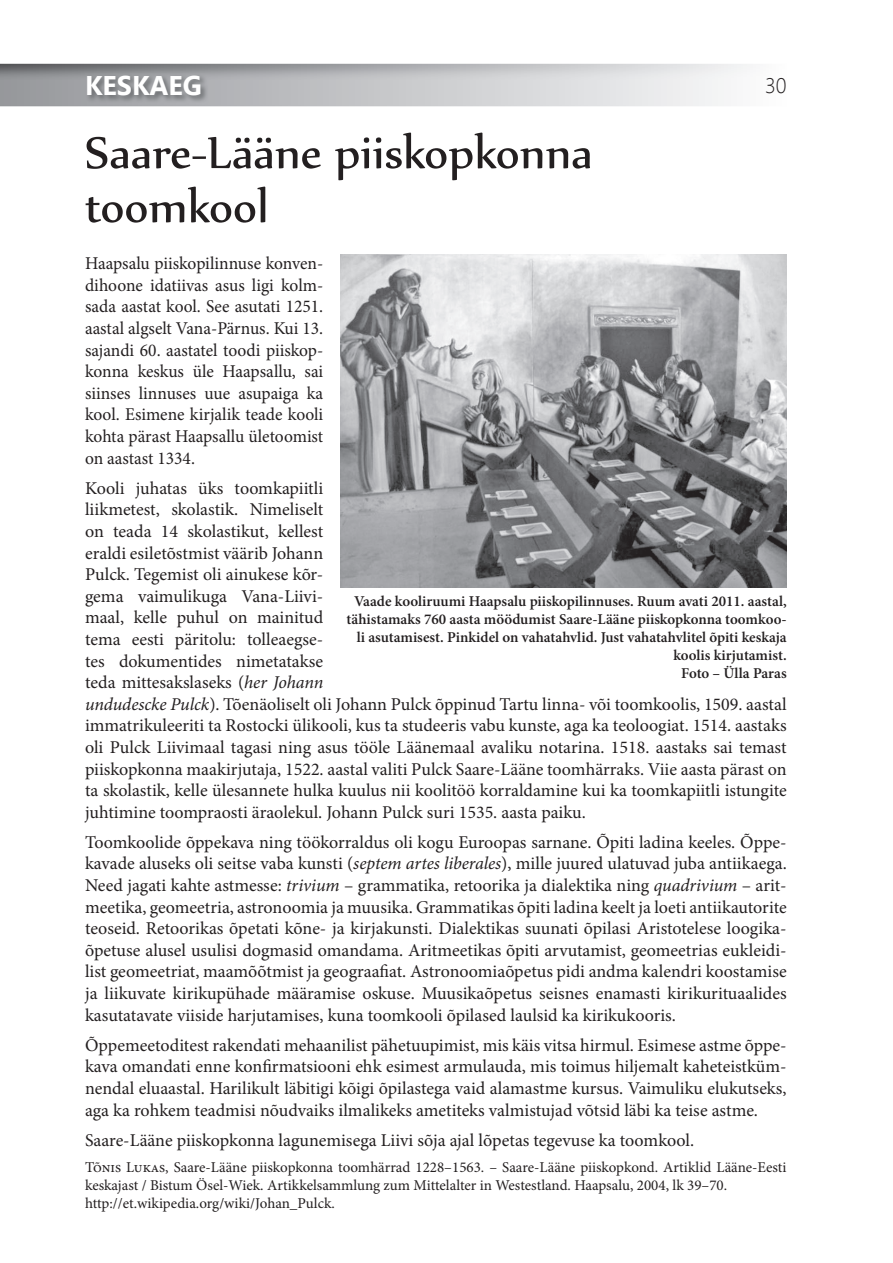
<style>
.page{position:relative;width:893px;height:1263px;background:#fff}
.page>*{position:absolute;margin:0;border:0;box-sizing:border-box;transform-origin:0 0}
.t1{font:54px/54px "Nyala";color:#231f20}
.t2{font:700 27px "Segoe UI";color:#fff}
.t3{font:300 21px "Segoe UI";color:#231f20}
.t4{font:18px/21.6px "Minion Pro";color:#231f20;text-align:justify}
.t5{font:15px/18px "Minion Pro";letter-spacing:-.005em;color:#231f20}
.t6{font:600 15px/18px "Minion Pro";color:#231f20;text-align:right}
.s1{font-style:italic}
</style>
<div class="page">
<img style="left:0;top:64px;width:750px;height:42px">
<img style="left:86px;top:74px;width:122px;height:29px">
<img style="left:340px;top:254px;width:447px;height:334px">
<h2 class="t2" style="left:85px;top:66px;width:119px">KESKAEG</h2>
<p class="t3" style="left:765px;top:71px;width:23px">30</p>
<h1 class="t1" style="left:85px;top:124px;width:509px">Saare-Lääne piiskopkonna toomkool</h1>
<p class="t4" style="left:85px;top:253px;width:240px">Haapsalu piiskopilinnuse konven&shy;dihoone idatiivas asus ligi kolm&shy;sada aastat kool. See asutati 1251. aastal algselt Vana-Pärnus. Kui 13. sajandi 60. aastatel toodi piiskop&shy;konna keskus üle Haapsallu, sai siinses linnuses uue asupaiga ka kool. Esimene kirjalik teade kooli kohta pärast Haapsallu ületoomist on aastast 1334.</p>
<p class="t4" style="left:85px;top:477px;width:703px;text-align:left">Kooli juhatas üks toomkapiitli<br>liikmetest, skolastik. Nimeliselt<br>on teada 14 skolastikut, kellest<br>eraldi esiletõstmist väärib Johann<br>Pulck. Tegemist oli ainukese kõr-<br>gema vaimulikuga Vana-Liivi-<br>maal, kelle puhul on mainitud<br>tema eesti päritolu: tolleaegse-<br>tes dokumentides nimetatakse<br>teda mittesakslaseks (<span class="s1">her Johann<br>undudescke Pulck</span>). Tõenäoliselt oli Johann Pulck õppinud Tartu linna- või toomkoolis, 1509. aastal immatrikuleeriti ta Rostocki ülikooli, kus ta studeeris vabu kunste, aga ka teoloogiat. 1514. aastaks oli Pulck Liivimaal tagasi ning asus tööle Läänemaal avaliku notarina. 1518. aastaks sai temast piiskopkonna maakirjutaja, 1522. aastal valiti Pulck Saare-Lääne toomhärraks. Viie aasta pärast on ta skolastik, kelle ülesannete hulka kuulus nii koolitöö korraldamine kui ka toomkapiitli istungite juhtimine toompraosti äraolekul. Johann Pulck suri 1535. aasta paiku.</p>
<p class="t4" style="left:85px;top:831px;width:703px">Toomkoolide õppekava ning töökorraldus oli kogu Euroopas sarnane. Õpiti ladina keeles. Õppe&shy;kavade aluseks oli seitse vaba kunsti (<span class="s1">septem artes liberales</span>), mille juured ulatuvad juba antiikaega.<br>Need jagati kahte astmesse: <span class="s1">trivium</span> – grammatika, retoorika ja dialektika ning <span class="s1">quadrivium</span> – arit&shy;meetika, geomeetria, astronoomia ja muusika. Grammatikas õpiti ladina keelt ja loeti antiikautorite teoseid. Retoorikas õpetati kõne- ja kirjakunsti. Dialektikas suunati õpilasi Aristotelese loogika&shy;õpetuse alusel usulisi dogmasid omandama. Aritmeetikas õpiti arvutamist, geomeetrias eukleidi&shy;list geomeetriat, maamõõtmist ja geograafiat. Astronoomiaõpetus pidi andma kalendri koostamise ja liikuvate kirikupühade määramise oskuse. Muusikaõpetus seisnes enamasti kirikurituaalides kasutatavate viiside harjutamises, kuna toomkooli õpilased laulsid ka kirikukooris.</p>
<p class="t4" style="left:85px;top:1034px;width:703px">Õppemeetoditest rakendati mehaanilist pähetuupimist, mis käis vitsa hirmul. Esimese astme õppe&shy;kava omandati enne konfirmatsiooni ehk esimest armulauda, mis toimus hiljemalt kaheteistküm&shy;nendal eluaastal. Harilikult läbitigi kõigi õpilastega vaid alamastme kursus. Vaimuliku elukutseks, aga ka rohkem teadmisi nõudvaiks ilmalikeks ametiteks valmistujad võtsid läbi ka teise astme.</p>
<p class="t4" style="left:85px;top:1129px;width:611px">Saare-Lääne piiskopkonna lagunemisega Liivi sõja ajal lõpetas tegevuse ka toomkool.</p>
<p class="t5" style="left:85px;top:1158px;width:703px">Tõnis Lukas, Saare-Lääne piiskopkonna toomhärrad 1228–1563. – Saare-Lääne piiskopkond. Artiklid Lääne-Eesti keskajast / Bistum Ösel-Wiek. Artikkelsammlung zum Mittelalter in Westestland. Haapsalu, 2004, lk 39–70. http://et.wikipedia.org/wiki/Johan_Pulck.</p>
<p class="t6" style="left:347px;top:592px;width:442px">Vaade kooliruumi Haapsalu piiskopilinnuses. Ruum avati 2011. aastal, tähistamaks 760 aasta möödumist Saare-Lääne piiskopkonna toomkoo&shy;li asutamisest. Pinkidel on vahatahvlid. Just vahatahvlitel õpiti keskaja koolis kirjutamist.<br>Foto – Ülla Paras</p>
</div>
